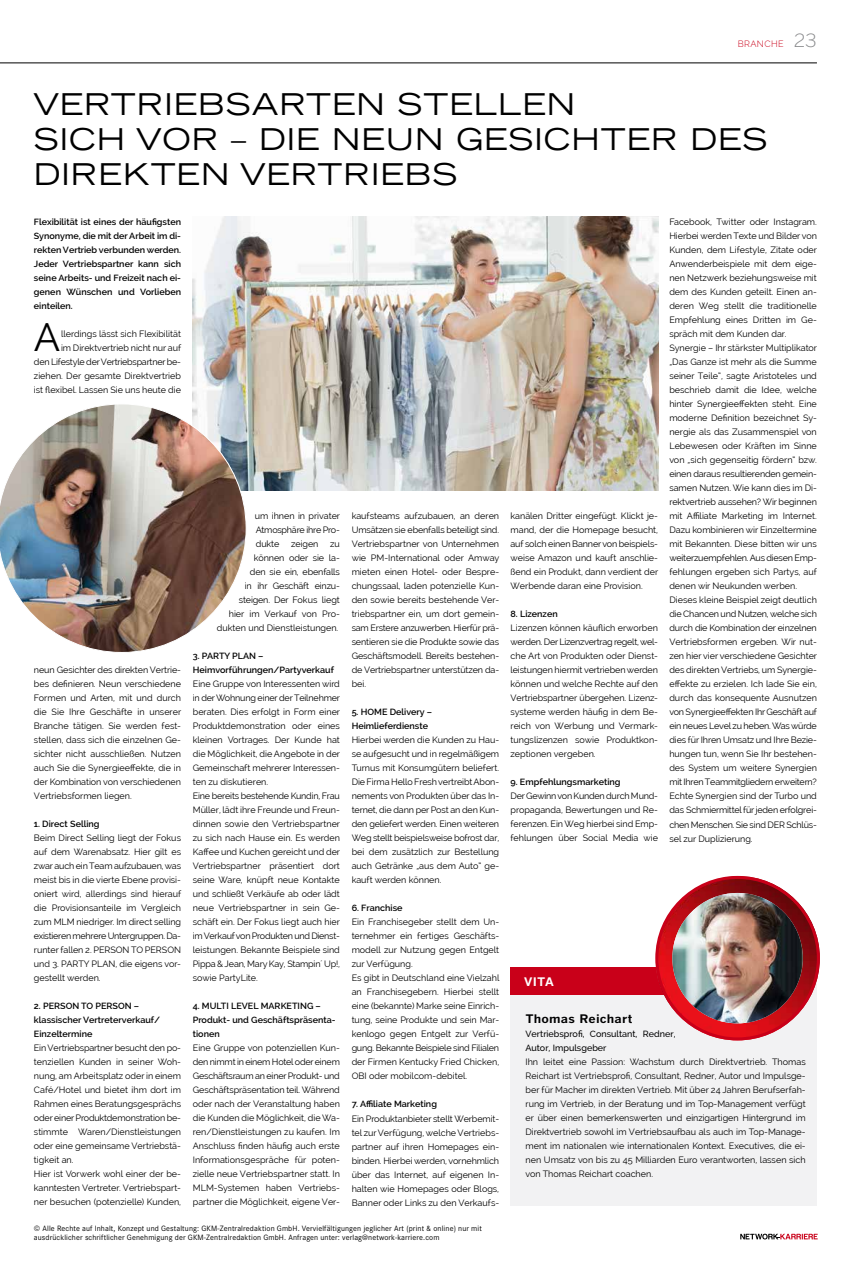
<style>
.page{position:relative;width:851px;height:1262px;background:#fff}
.page>*{position:absolute;margin:0;border:0;box-sizing:border-box;transform-origin:0 0}
.t1{font:38.8px "Raleway";color:#000}
.t2{font:expanded 30px/35px "Trade Gothic LH";letter-spacing:.035em;color:#000}
.t3{font:300 18px "Benton Gothic";color:#87888a;scale:1.11 1}
.t4{font:700 11.7px "Benton Gothic";letter-spacing:.015em;color:#000;scale:1.11 1}
.t5{font:700 11.7px "Benton Gothic";color:#fff;scale:1.11 1}
.t6{font:9px/14px "Raleway";color:#000;text-align:justify}
.t7{font:600 9px/14px "Raleway";color:#000}
.t8{font:500 9px/14px "Raleway";color:#000}
.t9{font:300 9px "Raleway";letter-spacing:.05em;color:#c90019}
.t10{font:8px/9px "Corporate S";letter-spacing:.015em;color:#000}
</style>
<div class="page">
<div style="left:510px;top:967px;width:306px;height:238px;background:#f2f2f3"></div>
<div style="left:510px;top:967px;width:173px;height:27px;background:#c90019"></div>
<img style="left:655px;top:876px;width:164px;height:164px;border-radius:82px">
<div style="left:655px;top:876px;width:164px;height:164px;border:3px solid #c90019;border-radius:50%"></div>
<img style="left:672px;top:893px;width:130px;height:130px;border-radius:65px">
<img style="left:193px;top:217px;width:465px;height:274px">
<img style="left:0;top:403px;width:246px;height:250px">
<svg style="left:740px;top:1233px;width:77px;height:6px"></svg>
<hr style="left:0;top:62px;width:816px;height:1px;background:#000">
<p class="t9" style="left:737px;top:38px;width:48px">BRANCHE</p>
<h3 class="t3" style="left:793px;top:30px;width:22px">23</h3>
<h2 class="t2" style="left:34px;top:86px;width:735px">VERTRIEBSARTEN STELLEN<br>SICH VOR – DIE NEUN GESICHTER DES<br>DIREKTEN VERTRIEBS</h2>
<p class="t7" style="left:34px;top:215px;width:149px;text-align:justify">Flexibilität ist eines der häufigsten Synonyme, die mit der Arbeit im di&shy;rekten Vertrieb verbunden werden.<br>Jeder Vertriebspartner kann sich seine Arbeits- und Freizeit nach ei&shy;genen Wünschen und Vorlieben einteilen.</p>
<h1 class="t1" style="left:34px;top:314px;width:28px">A</h1>
<p class="t6" style="left:34px;top:327px;width:149px;text-align:right">llerdings lässt sich Flexibilität<br>im Direktvertrieb nicht nur auf<br>den Lifestyle der Vertriebspartner be&shy;ziehen. Der gesamte Direktvertrieb ist flexibel. Lassen Sie uns heute die</p>
<p class="t6" style="left:34px;top:663px;width:149px">neun Gesichter des direkten Vertrie&shy;bes definieren. Neun verschiedene Formen und Arten, mit und durch die Sie Ihre Geschäfte in unserer Branche tätigen. Sie werden fest&shy;stellen, dass sich die einzelnen Ge&shy;sichter nicht ausschließen. Nutzen auch Sie die Synergieeffekte, die in der Kombination von verschiedenen Vertriebsformen liegen.</p>
<p class="t7" style="left:34px;top:817px;width:67px">1. Direct Selling</p>
<p class="t6" style="left:34px;top:831px;width:149px">Beim Direct Selling liegt der Fokus auf dem Warenabsatz. Hier gilt es zwar auch ein Team aufzubauen, was meist bis in die vierte Ebene provisi&shy;oniert wird, allerdings sind hierauf die Provisionsanteile im Vergleich zum MLM niedriger. Im direct selling existieren mehrere Untergruppen. Da&shy;runter fallen 2. PERSON TO PERSON und 3. PARTY PLAN, die eigens vor&shy;gestellt werden.</p>
<p class="t7" style="left:34px;top:999px;width:127px">2. PERSON TO PERSON – klassischer Vertreterverkauf/<br>Einzeltermine</p>
<p class="t6" style="left:34px;top:1041px;width:149px;text-align:left">Ein Vertriebspartner besucht den po&shy;tenziellen Kunden in seiner Woh&shy;nung, am Arbeitsplatz oder in einem Café/Hotel und bietet ihm dort im Rahmen eines Beratungsgesprächs oder einer Produktdemonstration be&shy;stimmte Waren/Dienstleistungen oder eine gemeinsame Vertriebstä&shy;tigkeit an.<br>Hier ist Vorwerk wohl einer der be&shy;kanntesten Vertreter. Vertriebspart&shy;ner besuchen (potenzielle) Kunden,</p>
<p class="t6" style="left:255px;top:509px;width:87px">um ihnen in privater Atmosphäre ihre Pro&shy;dukte</p>
<p class="t6" style="left:291px;top:537px;width:29px">zeigen</p>
<p class="t6" style="left:217px;top:537px;width:124px;text-align:right">zu<br>können oder sie la-<br>den sie ein, ebenfalls<br>in ihr Geschäft einzu&shy;steigen. Der Fokus liegt<br>hier im Verkauf von Pro&shy;dukten und Dienstleistungen.</p>
<p class="t7" style="left:193px;top:649px;width:143px">3. PARTY PLAN –<br>Heimvorführungen/Partyverkauf</p>
<p class="t6" style="left:193px;top:677px;width:149px;text-align:left">Eine Gruppe von Interessenten wird in der Wohnung einer der Teilnehmer beraten. Dies erfolgt in Form einer Produktdemonstration oder eines kleinen Vortrages. Der Kunde hat die Möglichkeit, die Angebote in der Gemeinschaft mehrerer Interessen&shy;ten zu diskutieren.<br>Eine bereits bestehende Kundin, Frau Müller, lädt ihre Freunde und Freun&shy;dinnen sowie den Vertriebspartner zu sich nach Hause ein. Es werden Kaffee und Kuchen gereicht und der Vertriebspartner präsentiert dort seine Ware, knüpft neue Kontakte und schließt Verkäufe ab oder lädt neue Vertriebspartner in sein Ge&shy;schäft ein. Der Fokus liegt auch hier im Verkauf von Produkten und Dienst&shy;leistungen. Bekannte Beispiele sind Pippa &amp; Jean, Mary Kay, Stampin´ Up!, sowie PartyLite.</p>
<p class="t7" style="left:193px;top:999px;width:144px">4. MULTI LEVEL MARKETING –<br>Produkt- und Geschäftspräsenta&shy;tionen</p>
<p class="t6" style="left:193px;top:1041px;width:149px">Eine Gruppe von potenziellen Kun&shy;den nimmt in einem Hotel oder einem Geschäftsraum an einer Produkt- und Geschäftspräsentation teil. Während oder nach der Veranstaltung haben die Kunden die Möglichkeit, die Wa&shy;ren/Dienstleistungen zu kaufen. Im Anschluss finden häufig auch erste Informationsgespräche für poten&shy;zielle neue Vertriebspartner statt. In MLM-Systemen haben Vertriebs&shy;partner die Möglichkeit, eigene Ver-</p>
<p class="t6" style="left:351px;top:509px;width:149px">kaufsteams aufzubauen, an deren Umsätzen sie ebenfalls beteiligt sind.<br>Vertriebspartner von Unternehmen wie PM-International oder Amway mieten einen Hotel- oder Bespre&shy;chungssaal, laden potenzielle Kun&shy;den sowie bereits bestehende Ver&shy;triebspartner ein, um dort gemein&shy;sam Erstere anzuwerben. Hierfür prä&shy;sentieren sie die Produkte sowie das Geschäftsmodell. Bereits bestehen&shy;de Vertriebspartner unterstützen da&shy;bei.</p>
<p class="t7" style="left:351px;top:705px;width:82px">5. HOME Delivery –<br>Heimlieferdienste</p>
<p class="t6" style="left:351px;top:733px;width:149px">Hierbei werden die Kunden zu Hau&shy;se aufgesucht und in regelmäßigem Turnus mit Konsumgütern beliefert.<br>Die Firma Hello Fresh vertreibt Abon&shy;nements von Produkten über das In&shy;ternet, die dann per Post an den Kun&shy;den geliefert werden. Einen weiteren Weg stellt beispielsweise bofrost dar, bei dem zusätzlich zur Bestellung auch Getränke „aus dem Auto“ ge&shy;kauft werden können.</p>
<p class="t7" style="left:351px;top:901px;width:52px">6. Franchise</p>
<p class="t6" style="left:351px;top:915px;width:149px;text-align:left">Ein Franchisegeber stellt dem Un&shy;ternehmer ein fertiges Geschäfts&shy;modell zur Nutzung gegen Entgelt zur Verfügung.<br>Es gibt in Deutschland eine Vielzahl an Franchisegebern. Hierbei stellt eine (bekannte) Marke seine Einrich&shy;tung, seine Produkte und sein Mar&shy;kenlogo gegen Entgelt zur Verfü&shy;gung. Bekannte Beispiele sind Filialen der Firmen Kentucky Fried Chicken, OBI oder mobilcom-debitel.</p>
<p class="t7" style="left:351px;top:1097px;width:87px">7. Affiliate Marketing</p>
<p class="t6" style="left:351px;top:1111px;width:149px">Ein Produktanbieter stellt Werbemit&shy;tel zur Verfügung, welche Vertriebs&shy;partner auf ihren Homepages ein&shy;binden. Hierbei werden, vornehmlich über das Internet, auf eigenen In&shy;halten wie Homepages oder Blogs, Banner oder Links zu den Verkaufs-</p>
<p class="t10" style="left:34px;top:1224px;width:449px">© Alle Rechte auf Inhalt, Konzept und Gestaltung: GKM-Zentralredaktion GmbH. Vervielfältigungen jeglicher Art (print &amp; online) nur mit ausdrücklicher schriftlicher Genehmigung der GKM-Zentralredaktion GmbH. Anfragen unter: verlag@network-karriere.com</p>
<p class="t6" style="left:510px;top:509px;width:149px">kanälen Dritter eingefügt. Klickt je&shy;mand, der die Homepage besucht, auf solch einen Banner von beispiels&shy;weise Amazon und kauft anschlie&shy;ßend ein Produkt, dann verdient der Werbende daran eine Provision.</p>
<p class="t7" style="left:510px;top:607px;width:49px">8. Lizenzen</p>
<p class="t6" style="left:510px;top:621px;width:149px">Lizenzen können käuflich erworben werden. Der Lizenzvertrag regelt, wel&shy;che Art von Produkten oder Dienst&shy;leistungen hiermit vertrieben werden können und welche Rechte auf den Vertriebspartner übergehen. Lizenz&shy;systeme werden häufig in dem Be&shy;reich von Werbung und Vermark&shy;tungslizenzen sowie Produktkon&shy;zeptionen vergeben.</p>
<p class="t7" style="left:510px;top:775px;width:111px">9. Empfehlungsmarketing</p>
<p class="t6" style="left:510px;top:789px;width:149px">Der Gewinn von Kunden durch Mund&shy;propaganda, Bewertungen und Re&shy;ferenzen. Ein Weg hierbei sind Emp&shy;fehlungen über Social Media wie</p>
<p class="t6" style="left:669px;top:215px;width:149px;text-align:left">Facebook, Twitter oder Instagram.<br>Hierbei werden Texte und Bilder von Kunden, dem Lifestyle, Zitate oder Anwenderbeispiele mit dem eige&shy;nen Netzwerk beziehungsweise mit dem des Kunden geteilt. Einen an&shy;deren Weg stellt die traditionelle Empfehlung eines Dritten im Ge&shy;spräch mit dem Kunden dar.<br>Synergie – Ihr stärkster Multiplikator „Das Ganze ist mehr als die Summe seiner Teile“, sagte Aristoteles und beschrieb damit die Idee, welche hinter Synergieeffekten steht. Eine moderne Definition bezeichnet Sy&shy;nergie als das Zusammenspiel von Lebewesen oder Kräften im Sinne von „sich gegenseitig fördern“ bzw. einen daraus resultierenden gemein&shy;samen Nutzen. Wie kann dies im Di&shy;rektvertrieb aussehen? Wir beginnen mit Affiliate Marketing im Internet.<br>Dazu kombinieren wir Einzeltermine mit Bekannten. Diese bitten wir uns weiterzuempfehlen. Aus diesen Emp&shy;fehlungen ergeben sich Partys, auf denen wir Neukunden werben.<br>Dieses kleine Beispiel zeigt deutlich die Chancen und Nutzen, welche sich durch die Kombination der einzelnen Vertriebsformen ergeben. Wir nut&shy;zen hier vier verschiedene Gesichter des direkten Vertriebs, um Synergie&shy;effekte zu erzielen. Ich lade Sie ein, durch das konsequente Ausnutzen von Synergieeffekten Ihr Geschäft auf ein neues Level zu heben. Was würde dies für Ihren Umsatz und Ihre Bezie&shy;hungen tun, wenn Sie Ihr bestehen&shy;des System um weitere Synergien mit Ihren Teammitgliedern erweitern?<br>Echte Synergien sind der Turbo und das Schmiermittel für jeden erfolgrei&shy;chen Menschen. Sie sind DER Schlüs&shy;sel zur Duplizierung.</p>
<p class="t5" style="left:523px;top:974px;width:29px">VITA</p>
<p class="t4" style="left:525px;top:1011px;width:98px">Thomas Reichart</p>
<p class="t8" style="left:525px;top:1027px;width:152px">Vertriebsprofi, Consultant, Redner,<br>Autor, Impulsgeber</p>
<p class="t6" style="left:525px;top:1055px;width:282px">Ihn leitet eine Passion: Wachstum durch Direktvertrieb. Thomas Reichart ist Vertriebsprofi, Consultant, Redner, Autor und Impulsge&shy;ber für Macher im direkten Vertrieb. Mit über 24 Jahren Berufserfah&shy;rung im Vertrieb, in der Beratung und im Top-Management verfügt er über einen bemerkenswerten und einzigartigen Hintergrund im Direktvertrieb sowohl im Vertriebsaufbau als auch im Top-Manage&shy;ment im nationalen wie internationalen Kontext. Executives, die ei&shy;nen Umsatz von bis zu 45 Milliarden Euro verantworten, lassen sich von Thomas Reichart coachen.</p>
</div>
